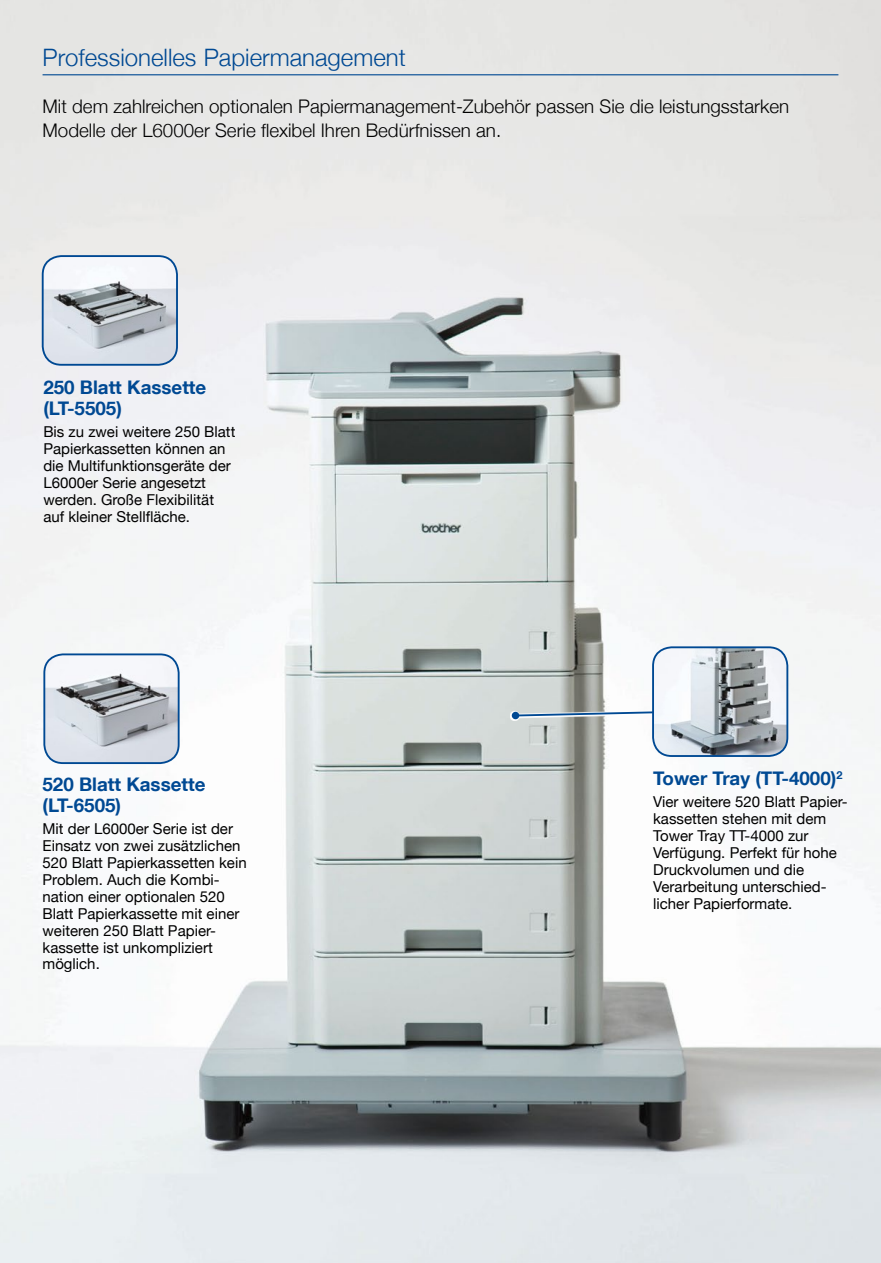
<style>
.page{position:relative;width:881px;height:1263px;background:#fff}
.page>*{position:absolute;margin:0;border:0;box-sizing:border-box;transform-origin:0 0}
.t1{font:300 24px "Helvetica Neue";color:#004993}
.t2{font:300 18.75px/24px "Helvetica Neue";color:#000}
.t3{font:700 18.75px/21px "Helvetica Neue LT Com";color:#004993}
.t4{font:15px/16.8px "Helvetica Neue";color:#000}
</style>
<div class="page">
<img style="left:0;top:0;width:880px;height:1263px">
<svg style="left:510px;top:708px;width:142px;height:13px"></svg>
<svg style="left:513px;top:708px;width:139px;height:9px"></svg>
<div style="left:511px;top:712px;width:8px;height:7px;background:#004993;border-radius:50%"></div>
<img style="left:653px;top:647px;width:134px;height:109px">
<div style="left:652px;top:646px;width:136px;height:111px;border:2px solid #004993;border-radius:19px"></div>
<img style="left:44px;top:654px;width:134px;height:109px">
<div style="left:43px;top:653px;width:136px;height:111px;border:2px solid #004993;border-radius:19px"></div>
<hr style="left:43px;top:74px;width:795px;height:1px;background:#004993">
<img style="left:43px;top:256px;width:134px;height:109px">
<div style="left:42px;top:255px;width:136px;height:111px;border:2px solid #004993;border-radius:19px"></div>
<h1 class="t1" style="left:43px;top:38px;width:364px">Professionelles Papiermanagement</h1>
<p class="t2" style="left:43px;top:93px;width:748px">Mit dem zahlreichen optionalen Papiermanagement-Zubehör passen Sie die leistungsstarken<br>Modelle der L6000er Serie flexibel Ihren Bedürfnissen an.</p>
<p class="t3" style="left:43px;top:376px;width:164px">250 Blatt Kassette (LT-5505)</p>
<p class="t4" style="left:43px;top:424px;width:193px">Bis zu zwei weitere 250 Blatt<br>Papierkassetten können an die Multifunktionsgeräte der<br>L6000er Serie angesetzt werden. Große Flexibilität auf kleiner Stellfläche.</p>
<p class="t3" style="left:43px;top:773px;width:164px">520 Blatt Kassette (LT-6505)</p>
<p class="t4" style="left:43px;top:821px;width:205px">Mit der L6000er Serie ist der<br>Einsatz von zwei zusätzlichen<br>520 Blatt Papierkassetten kein<br>Problem. Auch die Kombi&shy;nation einer optionalen 520<br>Blatt Papierkassette mit einer weiteren 250 Blatt Papier&shy;kassette ist unkompliziert möglich.</p>
<p class="t3" style="left:653px;top:767px;width:191px">Tower Tray (TT-4000)<sup>2</sup></p>
<p class="t4" style="left:653px;top:794px;width:196px">Vier weitere 520 Blatt Papier&shy;kassetten stehen mit dem<br>Tower Tray TT-4000 zur<br>Verfügung. Perfekt für hohe<br>Druckvolumen und die<br>Verarbeitung unterschied&shy;licher Papierformate.</p>
</div>
